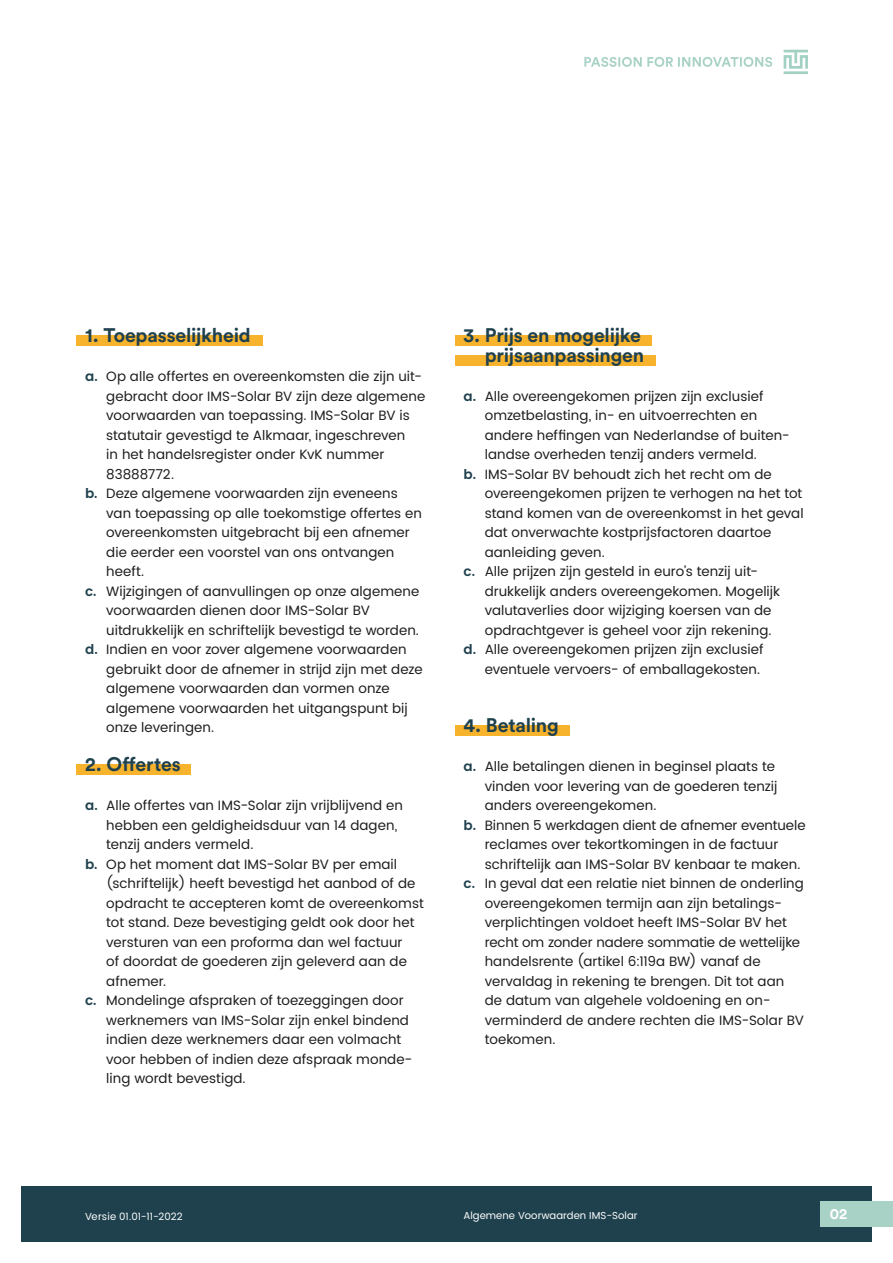
<style>
.page{position:relative;width:893px;height:1263px;background:#fff}
.page>*{position:absolute;margin:0;border:0;box-sizing:border-box;transform-origin:0 0}
.t1{font:700 19.5px/19.5px "Circular Std";letter-spacing:-.01em;color:#1f414e;text-align:right}
.t2{font:700 15px "Circular Std";color:#fff}
.t3{font:13.5px "Poppins";letter-spacing:.005em;color:#1d1d1c}
.t4{font:10.2px "Poppins";color:#fff}
.s1{font-weight:600;color:#1f414e}
</style>
<div class="page">
<div style="left:21px;top:1186px;width:851px;height:56px;background:#1f414e"></div>
<div style="left:821px;top:1201px;width:72px;height:26px;background:#a9d2c6"></div>
<svg style="left:584px;top:57px;width:188px;height:10px"></svg>
<svg style="left:784px;top:50px;width:24px;height:24px"></svg>
<div style="left:77px;top:335px;width:186px;height:11px;background:#f8b32d"></div>
<div style="left:77px;top:764px;width:114px;height:11px;background:#f8b32d"></div>
<div style="left:455px;top:335px;width:197px;height:11px;background:#f8b32d"></div>
<div style="left:455px;top:355px;width:201px;height:10px;background:#f8b32d"></div>
<div style="left:455px;top:725px;width:114px;height:11px;background:#f8b32d"></div>
<h1 class="t1" style="left:85px;top:327px;width:167px">1. Toepasselijkheid</h1>
<p class="t3" style="left:85px;top:368px;width:338px"><span class="s1">a.</span> Op alle offertes en overeenkomsten die zijn uit-</p>
<p class="t3" style="left:106px;top:387px;width:320px">gebracht door IMS-Solar BV zijn deze algemene</p>
<p class="t3" style="left:106px;top:407px;width:305px">voorwaarden van toepassing. IMS-Solar BV is</p>
<p class="t3" style="left:106px;top:426px;width:300px">statutair gevestigd te Alkmaar, ingeschreven</p>
<p class="t3" style="left:106px;top:446px;width:280px">in het handelsregister onder KvK nummer</p>
<p class="t3" style="left:106px;top:465px;width:69px">83888772.</p>
<p class="t3" style="left:85px;top:485px;width:314px"><span class="s1">b.</span> Deze algemene voorwaarden zijn eveneens</p>
<p class="t3" style="left:106px;top:504px;width:317px">van toepassing op alle toekomstige offertes en</p>
<p class="t3" style="left:106px;top:524px;width:305px">overeenkomsten uitgebracht bij een afnemer</p>
<p class="t3" style="left:106px;top:543px;width:290px">die eerder een voorstel van ons ontvangen</p>
<p class="t3" style="left:106px;top:563px;width:39px">heeft.</p>
<p class="t3" style="left:85px;top:582px;width:336px"><span class="s1">c.</span> Wijzigingen of aanvullingen op onze algemene</p>
<p class="t3" style="left:106px;top:602px;width:265px">voorwaarden dienen door IMS-Solar BV</p>
<p class="t3" style="left:106px;top:621px;width:314px">uitdrukkelijk en schriftelijk bevestigd te worden.</p>
<p class="t3" style="left:85px;top:641px;width:323px"><span class="s1">d.</span> Indien en voor zover algemene voorwaarden</p>
<p class="t3" style="left:106px;top:660px;width:318px">gebruikt door de afnemer in strijd zijn met deze</p>
<p class="t3" style="left:106px;top:680px;width:285px">algemene voorwaarden dan vormen onze</p>
<p class="t3" style="left:106px;top:699px;width:303px">algemene voorwaarden het uitgangspunt bij</p>
<p class="t3" style="left:106px;top:719px;width:109px">onze leveringen.</p>
<h1 class="t1" style="left:85px;top:756px;width:97px">2. Offertes</h1>
<p class="t3" style="left:85px;top:797px;width:319px"><span class="s1">a.</span> Alle offertes van IMS-Solar zijn vrijblijvend en</p>
<p class="t3" style="left:106px;top:816px;width:293px">hebben een geldigheidsduur van 14 dagen,</p>
<p class="t3" style="left:106px;top:836px;width:149px">tenzij anders vermeld.</p>
<p class="t3" style="left:85px;top:855px;width:314px"><span class="s1">b.</span> Op het moment dat IMS-Solar BV per email</p>
<p class="t3" style="left:106px;top:875px;width:311px">(schriftelijk) heeft bevestigd het aanbod of de</p>
<p class="t3" style="left:106px;top:894px;width:319px">opdracht te accepteren komt de overeenkomst</p>
<p class="t3" style="left:106px;top:914px;width:310px">tot stand. Deze bevestiging geldt ook door het</p>
<p class="t3" style="left:106px;top:933px;width:298px">versturen van een proforma dan wel factuur</p>
<p class="t3" style="left:106px;top:953px;width:302px">of doordat de goederen zijn geleverd aan de</p>
<p class="t3" style="left:106px;top:972px;width:61px">afnemer.</p>
<p class="t3" style="left:85px;top:992px;width:320px"><span class="s1">c.</span> Mondelinge afspraken of toezeggingen door</p>
<p class="t3" style="left:106px;top:1011px;width:304px">werknemers van IMS-Solar zijn enkel bindend</p>
<p class="t3" style="left:106px;top:1031px;width:297px">indien deze werknemers daar een volmacht</p>
<p class="t3" style="left:106px;top:1050px;width:308px">voor hebben of indien deze afspraak monde-</p>
<p class="t3" style="left:106px;top:1070px;width:141px">ling wordt bevestigd.</p>
<h1 class="t1" style="left:463px;top:327px;width:182px">3. Prijs en mogelijke prijsaanpassingen</h1>
<p class="t3" style="left:463px;top:387px;width:301px"><span class="s1">a.</span> Alle overeengekomen prijzen zijn exclusief</p>
<p class="t3" style="left:485px;top:407px;width:274px">omzetbelasting, in- en uitvoerrechten en</p>
<p class="t3" style="left:485px;top:425px;width:307px">andere heffingen van Nederlandse of buiten-</p>
<p class="t3" style="left:485px;top:446px;width:274px">landse overheden tenzij anders vermeld.</p>
<p class="t3" style="left:463px;top:465px;width:310px"><span class="s1">b.</span> IMS-Solar BV behoudt zich het recht om de</p>
<p class="t3" style="left:485px;top:485px;width:319px">overeengekomen prijzen te verhogen na het tot</p>
<p class="t3" style="left:485px;top:504px;width:320px">stand komen van de overeenkomst in het geval</p>
<p class="t3" style="left:485px;top:524px;width:288px">dat onverwachte kostprijsfactoren daartoe</p>
<p class="t3" style="left:485px;top:543px;width:122px">aanleiding geven.</p>
<p class="t3" style="left:463px;top:563px;width:296px"><span class="s1">c.</span> Alle prijzen zijn gesteld in euro’s tenzij uit-</p>
<p class="t3" style="left:485px;top:582px;width:297px">drukkelijk anders overeengekomen. Mogelijk</p>
<p class="t3" style="left:485px;top:602px;width:288px">valutaverlies door wijziging koersen van de</p>
<p class="t3" style="left:485px;top:621px;width:288px">opdrachtgever is geheel voor zijn rekening.</p>
<p class="t3" style="left:463px;top:641px;width:301px"><span class="s1">d.</span> Alle overeengekomen prijzen zijn exclusief</p>
<p class="t3" style="left:485px;top:660px;width:277px">eventuele vervoers- of emballagekosten.</p>
<h1 class="t1" style="left:463px;top:717px;width:97px">4. Betaling</h1>
<p class="t3" style="left:463px;top:758px;width:313px"><span class="s1">a.</span> Alle betalingen dienen in beginsel plaats te</p>
<p class="t3" style="left:485px;top:777px;width:294px">vinden voor levering van de goederen tenzij</p>
<p class="t3" style="left:485px;top:797px;width:173px">anders overeengekomen.</p>
<p class="t3" style="left:463px;top:816px;width:344px"><span class="s1">b.</span> Binnen 5 werkdagen dient de afnemer eventuele</p>
<p class="t3" style="left:485px;top:836px;width:295px">reclames over tekortkomingen in de factuur</p>
<p class="t3" style="left:485px;top:855px;width:317px">schriftelijk aan IMS-Solar BV kenbaar te maken.</p>
<p class="t3" style="left:463px;top:875px;width:342px"><span class="s1">c.</span> In geval dat een relatie niet binnen de onderling</p>
<p class="t3" style="left:485px;top:894px;width:299px">overeengekomen termijn aan zijn betalings-</p>
<p class="t3" style="left:485px;top:914px;width:304px">verplichtingen voldoet heeft IMS-Solar BV het</p>
<p class="t3" style="left:485px;top:933px;width:317px">recht om zonder nadere sommatie de wettelijke</p>
<p class="t3" style="left:485px;top:953px;width:277px">handelsrente (artikel 6:119a BW) vanaf de</p>
<p class="t3" style="left:485px;top:972px;width:301px">vervaldag in rekening te brengen. Dit tot aan</p>
<p class="t3" style="left:485px;top:992px;width:287px">de datum van algehele voldoening en on-</p>
<p class="t3" style="left:485px;top:1011px;width:321px">verminderd de andere rechten die IMS-Solar BV</p>
<p class="t3" style="left:485px;top:1031px;width:72px">toekomen.</p>
<p class="t4" style="left:85px;top:1210px;width:99px">Versie 01.01-11-2022</p>
<p class="t4" style="left:463px;top:1211px;width:176px">Algemene Voorwaarden IMS-Solar</p>
<p class="t2" style="left:830px;top:1208px;width:19px">02</p>
</div>
